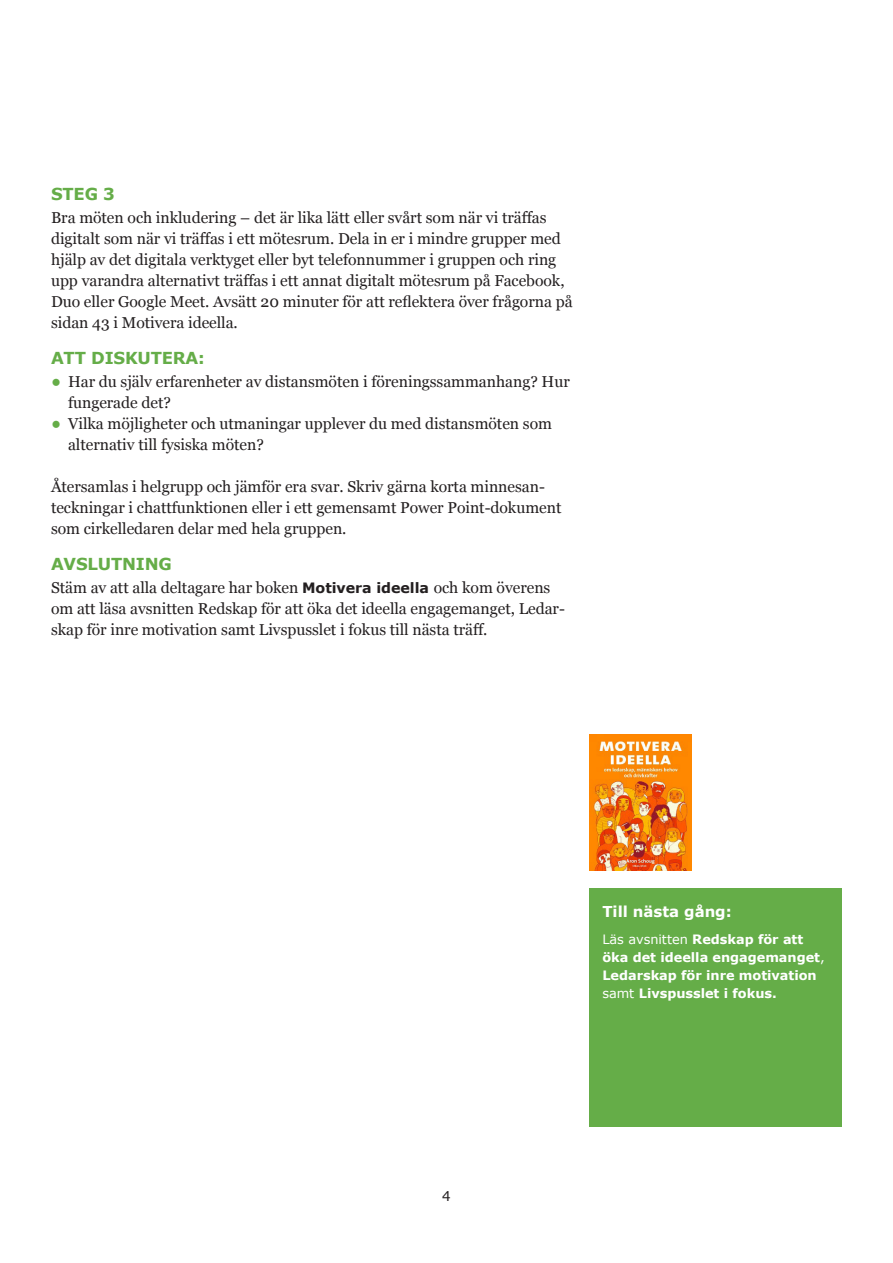
<style>
.page{position:relative;width:893px;height:1263px;background:#fff}
.page>*{position:absolute;margin:0;border:0;box-sizing:border-box;transform-origin:0 0}
.Rub3{font:700 16.5px "Verdana";letter-spacing:-.01em;color:#65ad48}
.Bröd1_Georgia{font:15.75px/21px "Georgia";letter-spacing:-.005em;color:#231f20}
.Rutarub{font:700 15px "Verdana";letter-spacing:-.005em;color:#fff}
.t1{font:13.5px "Verdana";color:#231f20}
.Rutatext_vit{font:700 12.9px/18px "Verdana";letter-spacing:-.005em;color:#fff}
.s1{font-family:"Verdana";font-weight:700;font-size:14.25px;color:#65ad48}
.s2{font-family:"Verdana";font-weight:700;font-size:14.25px}
.s3{font-weight:400}
</style>
<div class="page">
<div style="left:590px;top:889px;width:252px;height:238px;background:#65ad48"></div>
<img style="left:590px;top:734px;width:101px;height:137px">
<p class="Rub3" style="left:51px;top:184px;width:66px">STEG 3</p>
<p class="Bröd1_Georgia" style="left:51px;top:207px;width:523px">Bra möten och inkludering – det är lika lätt eller svårt som när vi träffas digitalt som när vi träffas i ett mötesrum. Dela in er i mindre grupper med hjälp av det digitala verktyget eller byt telefonnummer i gruppen och ring upp varandra alternativt träffas i ett annat digitalt mötesrum på Facebook, Duo eller Google Meet. Avsätt 20 minuter för att reflektera över frågorna på sidan 43 i Motivera ideella.</p>
<p class="Rub3" style="left:51px;top:348px;width:155px">ATT DISKUTERA:</p>
<p class="Bröd1_Georgia" style="left:68px;top:371px;width:503px;text-indent:-17px"><span class="s1">•</span> Har du själv erfarenheter av distansmöten i föreningssammanhang? Hur fungerade det?</p>
<p class="Bröd1_Georgia" style="left:68px;top:413px;width:485px;text-indent:-17px"><span class="s1">•</span> Vilka möjligheter och utmaningar upplever du med distansmöten som alternativ till fysiska möten?</p>
<p class="Bröd1_Georgia" style="left:51px;top:476px;width:512px">Återsamlas i helgrupp och jämför era svar. Skriv gärna korta minnesan&shy;teckningar i chattfunktionen eller i ett gemensamt Power Point-dokument som cirkelledaren delar med hela gruppen.</p>
<p class="Rub3" style="left:51px;top:554px;width:122px">AVSLUTNING</p>
<p class="Bröd1_Georgia" style="left:51px;top:577px;width:515px">Stäm av att alla deltagare har boken <span class="s2">Motivera ideella</span> och kom överens om att läsa avsnitten Redskap för att öka det ideella engagemanget, Ledar&shy;skap för inre motivation samt Livspusslet i fokus till nästa träff.</p>
<p class="t1" style="left:442px;top:1187px;width:10px">4</p>
<p class="Rutarub" style="left:602px;top:902px;width:131px">Till nästa gång:</p>
<p class="Rutatext_vit" style="left:602px;top:930px;width:224px"><span class="s3">Läs avsnitten</span> Redskap för att öka det ideella engagemanget<span class="s3">,<br></span>Ledarskap för inre motivation <span class="s3">samt</span> Livspusslet i fokus.</p>
</div>
